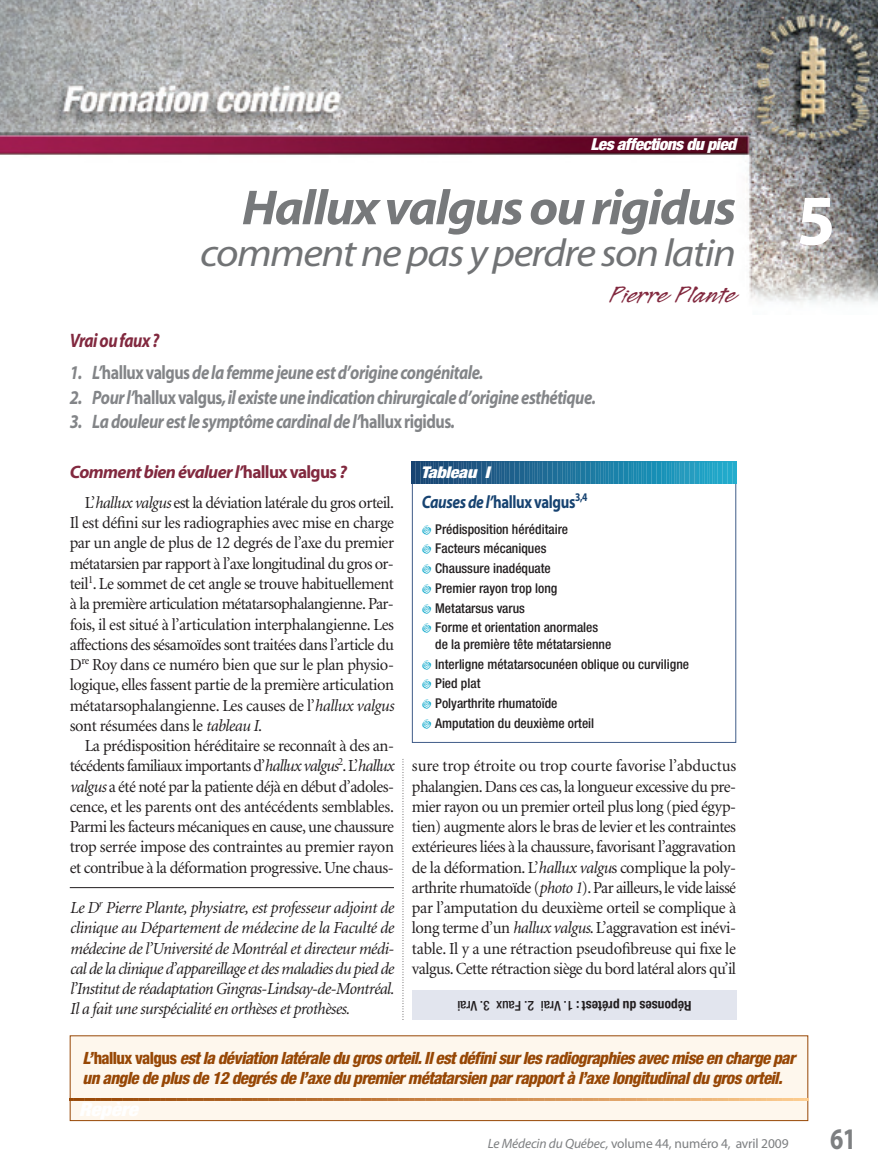
<style>
.page{position:relative;width:878px;height:1175px;background:#fff}
.page>*{position:absolute;margin:0;border:0;box-sizing:border-box;transform-origin:0 0}
.t1{font:700 72px "Myriad";color:#fff}
.t2{font:italic 700 49.5px "Myriad";letter-spacing:-.035em;color:#77797b;scale:1.05 1}
.t3{font:italic 39px "Myriad";letter-spacing:-.035em;color:#717375;scale:1.1 1}
.t4{font:700 30px "Myriad";color:#7d7f81;scale:.8 1}
.t5{font:27px "Legault Std";color:#82293f;scale:1.2 1}
.t6{font:italic 700 19.5px "Myriad";letter-spacing:-.03em;color:#838588;scale:.85 1}
.t7{font:italic 700 19.5px "Myriad";letter-spacing:-.03em;color:#82293f;scale:.85 1}
.t8{font:italic 700 18px "Myriad";letter-spacing:-.035em;color:#82293f}
.t9{font:700 18px "Myriad";letter-spacing:-.025em;color:#174371;scale:.82 1}
.t10{font:16.8px/20.2px "Minion";letter-spacing:-.03em;color:#231f20;text-align:justify}
.t11{font:italic 16.8px/20.2px "Minion";letter-spacing:-.03em;color:#231f20;text-align:justify}
.t12{font:italic 800 condensed 16.8px/20.2px "Helvetica Neue";color:#974705}
.t13{font:italic 900 condensed 16.5px "Helvetica Neue";letter-spacing:-.035em;color:#fff;scale:1.05 1}
.t14{font:italic 900 condensed 16.2px "Helvetica Neue";color:#fff;scale:1.11 1}
.t15{font:500 condensed 13.5px/19.8px "Helvetica Neue";color:#231f20}
.t16{font:13.5px "Myriad";letter-spacing:-.01em;color:#7d7f81}
.t17{font:700 condensed 13.5px "Helvetica Neue";color:#231f20}
.s1{font-style:normal}
.s2{font-style:italic}
.s3{font-weight:500}
</style>
<div class="page">
<img style="left:0;top:0;width:878px;height:304px">
<svg style="left:402px;top:759px;width:1px;height:259px"></svg>
<hr style="left:70px;top:887px;width:324px;height:1px;background:#231f20">
<svg style="left:412px;top:461px;width:325px;height:23px;background:#247aa1"></svg>
<div style="left:70px;top:1035px;width:737px;height:85px;background:#fef7ed"></div>
<svg style="left:70px;top:1098px;width:23px;height:22px"></svg>
<hr style="left:97px;top:1098px;width:2px;height:22px;background:#9b4b0a">
<svg style="left:103px;top:1098px;width:109px;height:3px"></svg>
<hr style="left:216px;top:1098px;width:2px;height:22px;background:#a95d1e">
<svg style="left:222px;top:1098px;width:109px;height:3px"></svg>
<hr style="left:335px;top:1098px;width:2px;height:22px;background:#ba7133">
<svg style="left:341px;top:1098px;width:17px;height:3px"></svg>
<hr style="left:362px;top:1098px;width:2px;height:22px;background:#be7537">
<svg style="left:368px;top:1098px;width:82px;height:3px"></svg>
<hr style="left:454px;top:1098px;width:2px;height:22px;background:#ca8548">
<svg style="left:460px;top:1098px;width:17px;height:3px"></svg>
<hr style="left:481px;top:1098px;width:2px;height:22px;background:#cd8a4d">
<svg style="left:487px;top:1098px;width:82px;height:3px"></svg>
<hr style="left:573px;top:1098px;width:2px;height:22px;background:#da9b60">
<svg style="left:579px;top:1098px;width:17px;height:3px"></svg>
<hr style="left:600px;top:1098px;width:2px;height:22px;background:#dea065">
<svg style="left:606px;top:1098px;width:82px;height:3px"></svg>
<hr style="left:692px;top:1098px;width:2px;height:22px;background:#ecb477">
<svg style="left:698px;top:1098px;width:17px;height:3px"></svg>
<hr style="left:719px;top:1098px;width:2px;height:22px;background:#efba7d">
<svg style="left:725px;top:1098px;width:82px;height:3px"></svg>
<div style="left:412px;top:990px;width:324px;height:29px;background:#e2e5ee"></div>
<p class="t13" style="left:590px;top:138px;width:143px">Les affections du pied</p>
<h2 class="t2" style="left:242px;top:189px;width:472px">Hallux valgus ou rigidus</h2>
<h3 class="t3" style="left:200px;top:238px;width:488px">comment ne pas y perdre son latin</h3>
<h3 class="t5" style="left:610px;top:277px;width:106px">Pierre Plante</h3>
<p class="t7" style="left:70px;top:333px;width:107px">Vrai ou faux ?</p>
<p class="t6" style="left:70px;top:365px;width:488px">1. L’<span class="s1">hallux valgus</span> de la femme jeune est d’origine congénitale.</p>
<p class="t6" style="left:70px;top:390px;width:620px">2. Pour l’<span class="s1">hallux valgus</span>,il existe une indication chirurgicale d’origine esthétique.</p>
<p class="t6" style="left:70px;top:414px;width:455px">3. La douleur est le symptôme cardinal de l’<span class="s1">hallux rigidus</span>.</p>
<p class="t8" style="left:70px;top:465px;width:278px">Comment bien évaluer l’<span class="s1">hallux valgus</span> ?</p>
<p class="t10" style="left:70px;top:494px;width:326px;text-indent:15px">L’<span class="s2">hallux valgus</span> est la déviation latérale du gros orteil.<br>Il est défini sur les radiographies avec mise en charge par un angle de plus de 12 degrés de l’axe du premier métatarsien par rapport à l’axe longitudinal du gros or&shy;teil<sup>1</sup>. Le sommet de cet angle se trouve habituellement à la première articulation métatarsophalangienne. Par&shy;fois, il est situé à l’articulation interphalangienne. Les affections des sésamoïdes sont traitées dans l’article du D<sup>re</sup> Roy dans ce numéro bien que sur le plan physio&shy;logique, elles fassent partie de la première articulation métatarsophalangienne. Les causes de l’<span class="s2">hallux valgus </span>sont résumées dans le <span class="s2">tableau I</span>.</p>
<p class="t10" style="left:70px;top:737px;width:326px;text-indent:15px">La prédisposition héréditaire se reconnaît à des an&shy;técédents familiaux importants d’<span class="s2">hallux valgus</span><sup>2</sup>.L’<span class="s2">hallux valgus</span> a été noté par la patiente déjà en début d’adoles&shy;cence, et les parents ont des antécédents semblables.<br>Parmi les facteurs mécaniques en cause, une chaussure trop serrée impose des contraintes au premier rayon et contribue à la déformation progressive. Une chaus-</p>
<p class="t11" style="left:70px;top:899px;width:326px">Le D<sup>r</sup> Pierre Plante, physiatre, est professeur adjoint de clinique au Département de médecine de la Faculté de médecine de l’Université de Montréal et directeur médi&shy;cal de la clinique d’appareillage et des maladies du pied de l’Institut de réadaptation Gingras-Lindsay-de-Montréal.<br>Il a fait une surspécialité en orthèses et prothèses.</p>
<p class="t14" style="left:421px;top:466px;width:66px">Tableau I</p>
<p class="t9" style="left:422px;top:495px;width:204px"><span class="s2">Causes de l’</span>hallux valgus<sup>3,4</sup></p>
<p class="t15" style="left:435px;top:520px;width:164px">Prédisposition héréditaire<br>Facteurs mécaniques<br>Chaussure inadéquate<br>Premier rayon trop long<br>Metatarsus varus<br>Forme et orientation anormales</p>
<p class="t15" style="left:435px;top:635px;width:255px">de la première tête métatarsienne<br>Interligne métatarsocunéen oblique ou curviligne<br>Pied plat<br>Polyarthrite rhumatoïde<br>Amputation du deuxième orteil</p>
<p class="t10" style="left:412px;top:757px;width:326px">sure trop étroite ou trop courte favorise l’abductus phalangien. Dans ces cas, la longueur excessive du pre&shy;mier rayon ou un premier orteil plus long (pied égyp&shy;tien) augmente alors le bras de levier et les contraintes extérieures liées à la chaussure, favorisant l’aggravation de la déformation. L’<span class="s2">hallux valgu</span>s complique la poly&shy;arthrite rhumatoïde (<span class="s2">photo 1</span>). Par ailleurs, le vide laissé par l’amputation du deuxième orteil se complique à long terme d’un <span class="s2">hallux valgus</span>. L’aggravation est inévi&shy;table. Il y a une rétraction pseudofibreuse qui fixe le valgus. Cette rétraction siège du bord latéral alors qu’il</p>
<p class="t17" style="left:691px;top:1010px;width:236px;rotate:-180deg">Réponses du prétest : <span class="s3">1. Vrai 2. Faux 3. Vrai</span></p>
<h1 class="t1" style="left:796px;top:193px;width:40px">5</h1>
<p class="t12" style="left:82px;top:1049px;width:717px">L’<span class="s1">h a l l u x v a l g u s</span> estla déviation latérale du gros orteil. Ilestdéfinisurles radiographies avec mise en charge par un angle de plus de 12 degrés de l’axe du premiermétatarsien parrapportà l’axe longitudinaldu gros orteil.</p>
<p class="t16" style="left:488px;top:1138px;width:302px"><span class="s2">Le Médecin du Québec,</span> volume 44, numéro 4, avril 2009</p>
<h3 class="t4" style="left:830px;top:1127px;width:34px">61</h3>
</div>
